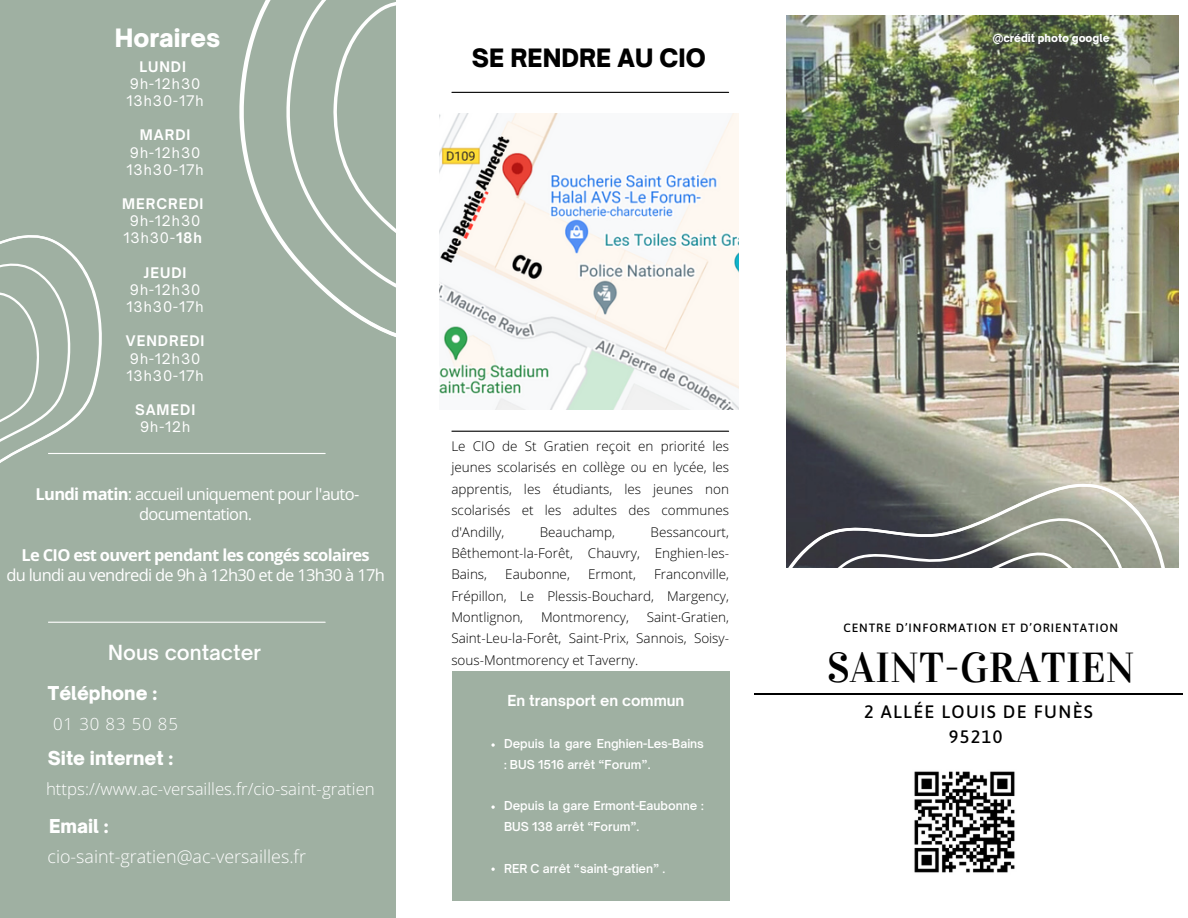
<style>
.page{position:relative;width:1188px;height:918px;background:#fff}
.page>*{position:absolute;margin:0;border:0;box-sizing:border-box;transform-origin:0 0}
.t1{font:41.7px "Vidaloka";letter-spacing:.005em;color:#000}
.t2{font:900 24.3px "Open Sauce One";color:#000}
.t3{font:900 24.3px "Open Sauce One";color:#fff}
.t4{font:600 19.95px "Open Sauce One";color:#fff}
.t5{font:900 18.3px "Open Sauce One";color:#fff}
.t6{font:500 18px/25.8px "Asap";letter-spacing:.075em;color:#000;text-align:center}
.t7{font:300 17.85px "Open Sans Hebrew";color:#fff}
.t8{font:300 16.8px "Open Sans Hebrew";color:#fff}
.t9{font:16.5px/20.2px "Open Sans Hebrew";letter-spacing:-.04em;color:#fff;text-align:center}
.t10{font:700 14.55px "Open Sauce One";color:#fff}
.t11{font:13.95px "Open Sauce One";letter-spacing:.07em;color:#fff}
.t12{font:700 13.95px "Open Sauce One";letter-spacing:.07em;color:#fff}
.t13{font:300 13.5px/21.3px "Open Sans Hebrew";color:#000;text-align:justify}
.t14{font:500 12px "Asap";letter-spacing:.075em;color:#000}
.t15{font:600 11.85px/20.7px "Open Sauce One";color:#fff}
.t16{font:900 10.5px "Open Sauce One";color:#fff}
.s1{font-weight:700}
</style>
<div class="page">
<img style="left:786px;top:16px;width:393px;height:551px">
<div style="left:0;top:0;width:396px;height:918px;background:#9fb0a2"></div>
<svg style="left:239px;top:0;width:500px;height:357px"></svg>
<svg style="left:281px;top:0;width:425px;height:311px"></svg>
<svg style="left:329px;top:0;width:329px;height:265px"></svg>
<img style="left:439px;top:114px;width:299px;height:296px">
<div style="left:452px;top:671px;width:278px;height:230px;background:#9fb0a2"></div>
<hr style="left:452px;top:431px;width:277px;height:1px;background:#000">
<svg style="left:754px;top:468px;width:420px;height:226px"></svg>
<svg style="left:793px;top:505px;width:343px;height:189px"></svg>
<svg style="left:832px;top:543px;width:265px;height:151px"></svg>
<hr style="left:754px;top:694px;width:429px;height:1px;background:#000">
<hr style="left:452px;top:92px;width:277px;height:1px;background:#000">
<hr style="left:48px;top:453px;width:277px;height:1px;background:#fff">
<hr style="left:48px;top:622px;width:277px;height:1px;background:#fff">
<svg style="left:0;top:235px;width:102px;height:228px"></svg>
<img style="left:914px;top:771px;width:101px;height:102px">
<svg style="left:491px;top:743px;width:4px;height:4px"></svg>
<svg style="left:491px;top:805px;width:4px;height:4px"></svg>
<h6 class="t3" style="left:115px;top:22px;width:107px">Horaires</h6>
<h3 class="t12" style="left:140px;top:58px;width:48px">LUNDI</h3>
<p class="t11" style="left:130px;top:75px;width:72px">9h-12h30</p>
<p class="t11" style="left:127px;top:92px;width:79px">13h30-17h</p>
<p class="t12" style="left:140px;top:126px;width:52px">MARDI</p>
<p class="t11" style="left:130px;top:144px;width:72px">9h-12h30</p>
<p class="t11" style="left:127px;top:161px;width:79px">13h30-17h</p>
<p class="t12" style="left:122px;top:195px;width:83px">MERCREDI</p>
<p class="t11" style="left:130px;top:212px;width:72px">9h-12h30</p>
<p class="t11" style="left:124px;top:230px;width:80px">13h30-<span class="s1">18h</span></p>
<p class="t12" style="left:144px;top:264px;width:44px">JEUDI</p>
<p class="t11" style="left:130px;top:281px;width:72px">9h-12h30</p>
<p class="t11" style="left:127px;top:298px;width:79px">13h30-17h</p>
<p class="t12" style="left:126px;top:333px;width:80px">VENDREDI</p>
<p class="t11" style="left:130px;top:350px;width:72px">9h-12h30</p>
<p class="t11" style="left:127px;top:367px;width:79px">13h30-17h</p>
<p class="t12" style="left:135px;top:401px;width:62px">SAMEDI</p>
<p class="t11" style="left:140px;top:418px;width:52px">9h-12h</p>
<p class="t9" style="left:36px;top:484px;width:325px"><span class="s1">Lundi matin</span>: accueil uniquement pour l'auto&shy;documentation.</p>
<p class="t9" style="left:6px;top:544px;width:380px"><span class="s1">Le CIO est ouvert pendant les congés scolaires<br></span>du lundi au vendredi de 9h à 12h30 et de 13h30 à 17h</p>
<h6 class="t4" style="left:108px;top:640px;width:154px">Nous contacter</h6>
<p class="t5" style="left:48px;top:682px;width:111px">Téléphone :</p>
<p class="t8" style="left:53px;top:712px;width:126px">01 30 83 50 85</p>
<h2 class="t5" style="left:48px;top:746px;width:127px">Site internet :</h2>
<p class="t8" style="left:46px;top:777px;width:330px">https://www.ac-versailles.fr/cio-saint-gratien</p>
<p class="t5" style="left:49px;top:815px;width:61px">Email :</p>
<p class="t7" style="left:48px;top:844px;width:260px">cio-saint-gratien@ac-versailles.fr</p>
<h5 class="t2" style="left:472px;top:42px;width:235px">SE RENDRE AU CIO</h5>
<p class="t13" style="left:451px;top:435px;width:279px">Le CIO de St Gratien reçoit en priorité les jeunes scolarisés en collège ou en lycée, les apprentis, les étudiants, les jeunes non scolarisés et les adultes des communes d'Andilly,</p>
<p class="t13" style="left:540px;top:521px;width:77px">Beauchamp,</p>
<p class="t13" style="left:451px;top:521px;width:279px;text-indent:199px">Bessancourt, Bêthemont-la-Forêt, Chauvry, Enghien-les-Bains,</p>
<p class="t13" style="left:451px;top:563px;width:279px;text-indent:203px">Franconville, Frépillon, Le Plessis-Bouchard, Margency, Montlignon,</p>
<p class="t13" style="left:505px;top:563px;width:66px">Eaubonne,</p>
<p class="t13" style="left:588px;top:563px;width:49px">Ermont,</p>
<p class="t13" style="left:451px;top:606px;width:279px;text-indent:195px">Saint-Gratien, Saint-Leu-la-Forêt, Saint-Prix, Sannois, Soisy&shy;sous-Montmorency et Taverny.</p>
<p class="t13" style="left:541px;top:606px;width:89px">Montmorency,</p>
<h5 class="t10" style="left:507px;top:692px;width:179px">En transport en commun</h5>
<h5 class="t15" style="left:504px;top:733px;width:201px">Depuis la gare Enghien-Les-Bains : BUS 1516 arrêt “Forum”.</h5>
<h6 class="t15" style="left:504px;top:796px;width:201px">Depuis la gare Ermont-Eaubonne :<br>BUS 138 arrêt “Forum”.</h6>
<h5 class="t15" style="left:504px;top:858px;width:163px">RER C arrêt “saint-gratien” .</h5>
<h1 class="t16" style="left:993px;top:32px;width:118px">@crédit photo google</h1>
<p class="t14" style="left:843px;top:621px;width:276px">CENTRE D’INFORMATION ET D’ORIENTATION</p>
<p class="t1" style="left:827px;top:642px;width:309px">SAINT-GRATIEN</p>
<p class="t6" style="left:864px;top:698px;width:230px">2 ALLÉE LOUIS DE FUNÈS<br>95210</p>
</div>
